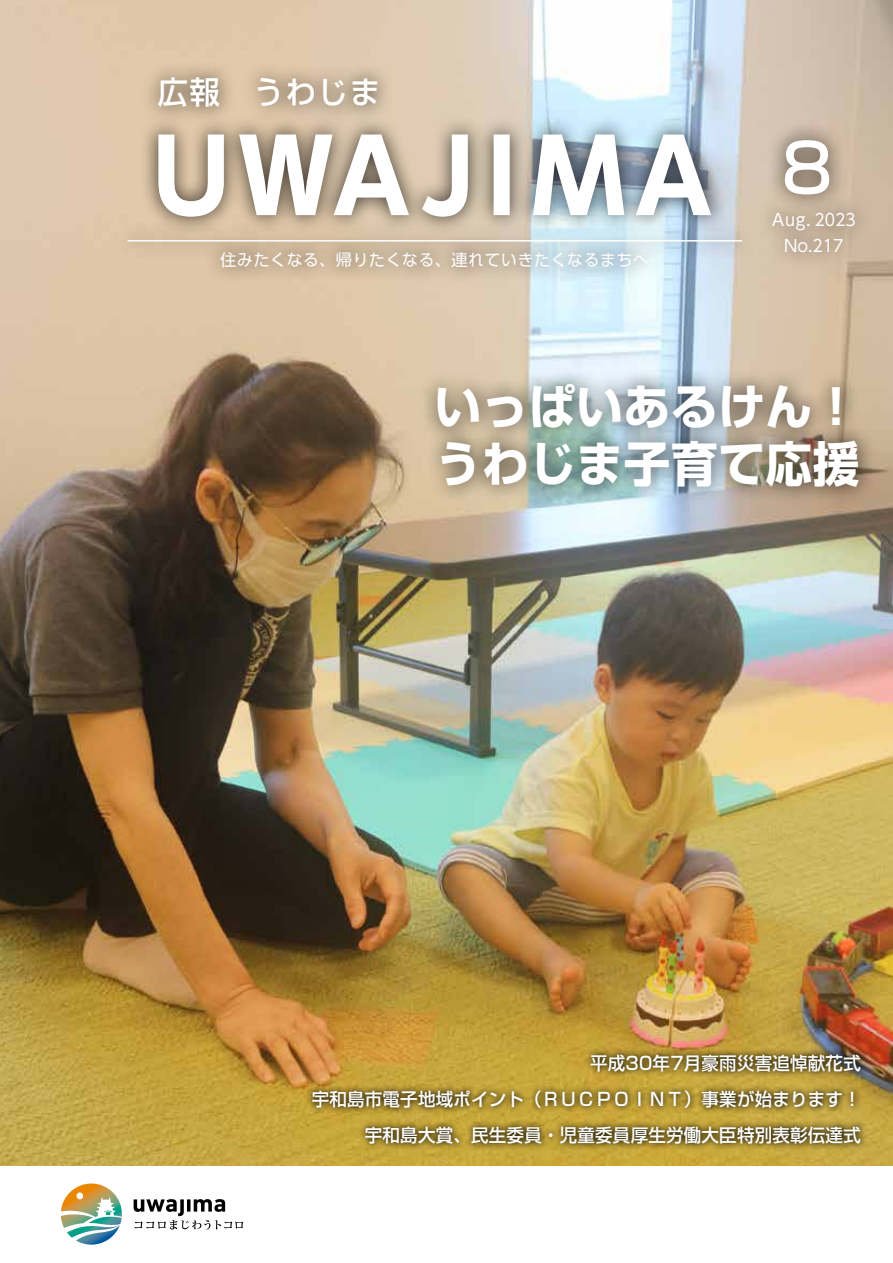
<style>
.page{position:relative;width:893px;height:1263px;background:#fff}
.page>*{position:absolute;margin:0;border:0;box-sizing:border-box;transform-origin:0 0}
.t1{font:500 67.5px "Shin Go Pr 6 N";color:#fff}
.t2{font:700 48px/57px "Shin Go Pr 6";letter-spacing:.015em;color:#fff}
.t3{font:500 31.5px "Shin Go Pr 6 N";letter-spacing:.05em;color:#fff}
.t4{font:500 18px/36px "Shin Go Pr 6 N";letter-spacing:.015em;color:#fff;text-align:right}
.t5{font:16.5px "UD Shin Go Pr 6 N";letter-spacing:.055em;color:#fff}
</style>
<div class="page">
<svg style="left:61px;top:1183px;width:61px;height:61px"></svg>
<svg style="left:134px;top:1199px;width:109px;height:31px"></svg>
<img style="left:0;top:0;width:893px;height:1165px">
<div style="left:305px;top:1047px;width:563px;height:104px;background:#000;opacity:.8"></div>
<div style="left:419px;top:366px;width:457px;height:139px;background:#000;opacity:.75"></div>
<div style="left:767px;top:122px;width:80px;height:91px;background:#000;opacity:.75"></div>
<div style="left:756px;top:195px;width:117px;height:53px;background:#000;opacity:.75"></div>
<div style="left:767px;top:221px;width:93px;height:49px;background:#000;opacity:.75"></div>
<div style="left:204px;top:235px;width:460px;height:51px;background:#000;opacity:.85"></div>
<div style="left:112px;top:221px;width:645px;height:39px;background:#000;opacity:.75"></div>
<hr style="left:128px;top:240px;width:614px;height:2px;background:#fff">
<div style="left:140px;top:116px;width:588px;height:119px;background:#000;opacity:.75"></div>
<svg style="left:158px;top:134px;width:553px;height:83px"></svg>
<div style="left:141px;top:60px;width:254px;height:65px;background:#000;opacity:.75"></div>
<h3 class="t3" style="left:157px;top:67px;width:225px">広報　うわじま</h3>
<p class="t5" style="left:220px;top:246px;width:430px">住みたくなる、帰りたくなる、連れていきたくなるまちへ</p>
<h1 class="t1" style="left:781px;top:113px;width:53px">8</h1>
<p class="t5" style="left:772px;top:206px;width:85px">Aug．2023</p>
<p class="t5" style="left:784px;top:232px;width:61px">No.217</p>
<h2 class="t2" style="left:435px;top:377px;width:426px">いっぱいあるけん!うわじま子育て応援</h2>
<p class="t4" style="left:312px;top:1044px;width:551px">平成30年7月豪雨災害追悼献花式<br>宇和島市電子地域ポイント（ＲＵＣＰＯＩＮＴ）事業が始まります!宇和島大賞、民生委員・児童委員厚生労働大臣特別表彰伝達式</p>
</div>
